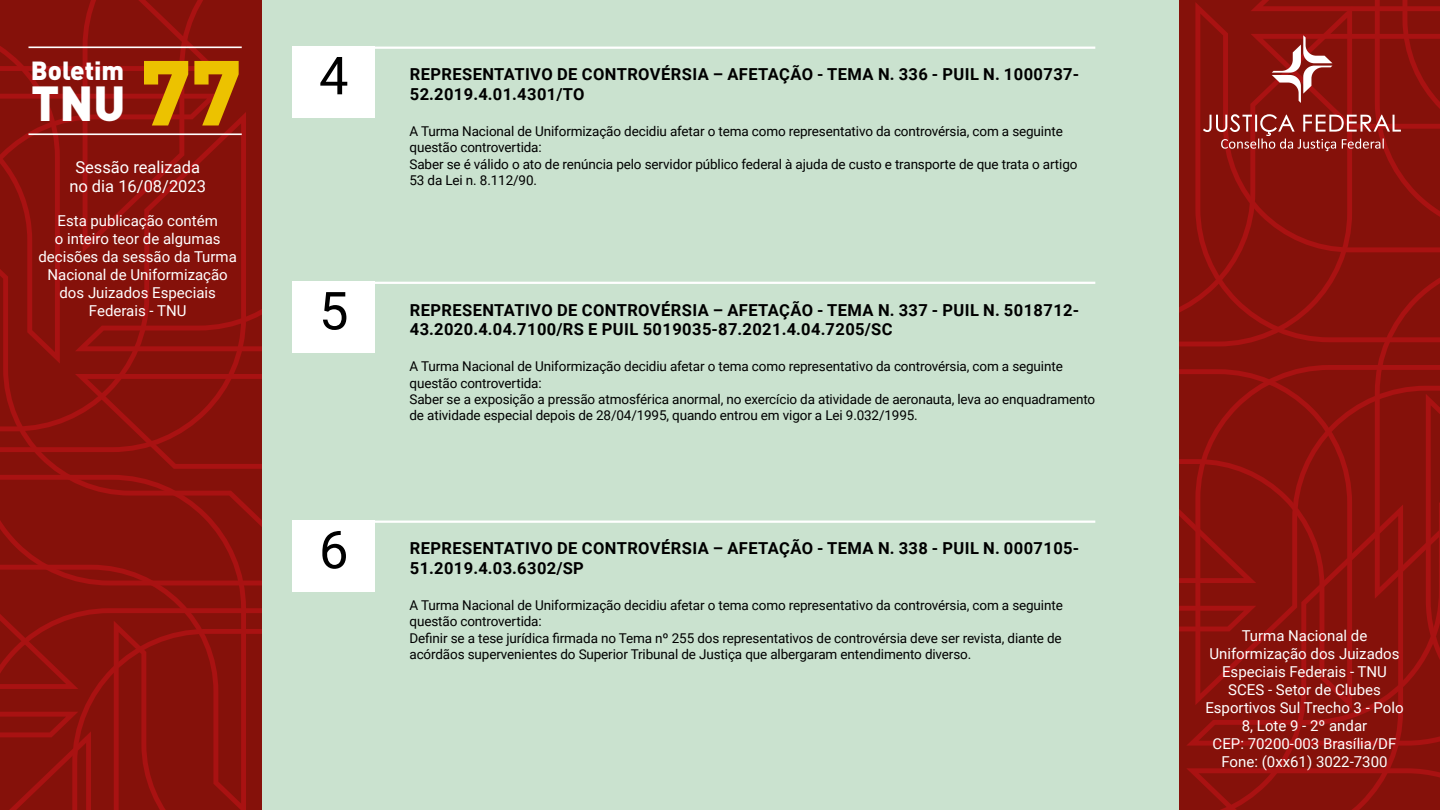
<style>
.page{position:relative;width:1440px;height:810px;background:#fff}
.page>*{position:absolute;margin:0;border:0;box-sizing:border-box;transform-origin:0 0}
.t1{font:900 90.68px "DIN";color:#ecc200}
.t2{font:52.5px "Roboto";color:#000}
.t3{font:900 48.6px "DIN";color:#fff}
.t4{font:900 25.88px "DIN";color:#fff}
.t5{font:700 16.5px/19.8px "Roboto";letter-spacing:.025em;color:#000}
.t6{font:16.5px/19.8px "Roboto";color:#fff;text-align:center}
.t7{font:15px/18px "Roboto";color:#fff;text-align:center}
.t8{font:13.5px/16.2px "Roboto";letter-spacing:-.01em;color:#000}
</style>
<div class="page">
<div style="left:1179px;top:6px;width:173px;height:340px;background:#85110a"></div>
<svg style="left:1195px;top:2px;width:245px;height:340px;background:#8a110b"></svg>
<svg style="left:1256px;top:365px;width:119px;height:137px;background:#89110b"></svg>
<svg style="left:1375px;top:278px;width:65px;height:224px;background:#8b110b"></svg>
<svg style="left:1179px;top:583px;width:224px;height:185px;background:#87110a"></svg>
<svg style="left:1256px;top:768px;width:184px;height:42px;background:#8a110b"></svg>
<svg style="left:1186px;top:502px;width:254px;height:244px;background:#8b110b"></svg>
<svg style="left:1179px;top:243px;width:77px;height:340px;background:#8a110b"></svg>
<svg style="left:1179px;top:606px;width:77px;height:204px;background:#8b110b"></svg>
<div style="left:246px;top:714px;width:16px;height:96px;background:#85110a"></div>
<svg style="left:0;top:475px;width:246px;height:335px;background:#8a110b"></svg>
<svg style="left:0;top:364px;width:246px;height:88px;background:#8a110b"></svg>
<svg style="left:75px;top:374px;width:187px;height:340px;background:#8a110b"></svg>
<svg style="left:0;top:0;width:259px;height:364px;background:#8a110b"></svg>
<div style="left:262px;top:0;width:917px;height:810px;background:#cae2cf"></div>
<hr style="left:28px;top:46px;width:214px;height:2px;background:#fff">
<hr style="left:28px;top:133px;width:214px;height:2px;background:#fff">
<svg style="left:1203px;top:0;width:237px;height:217px;background:#8f1b15"></svg>
<div style="left:292px;top:520px;width:83px;height:72px;background:#fff"></div>
<hr style="left:292px;top:521px;width:803px;height:2px;background:#fff">
<div style="left:292px;top:282px;width:83px;height:71px;background:#fff"></div>
<hr style="left:292px;top:282px;width:803px;height:2px;background:#fff">
<div style="left:292px;top:46px;width:83px;height:72px;background:#fff"></div>
<hr style="left:292px;top:47px;width:803px;height:2px;background:#fff">
<h3 class="t4" style="left:31px;top:53px;width:95px">Boletim</h3>
<h1 class="t1" style="left:141px;top:32px;width:102px">77</h1>
<h3 class="t3" style="left:31px;top:71px;width:96px">TNU</h3>
<p class="t6" style="left:69px;top:156px;width:138px">Sessão realizada no dia 16/08/2023</p>
<p class="t7" style="left:38px;top:211px;width:200px">Esta publicação contém<br>o inteiro teor de algumas decisões da sessão da Turma<br>Nacional de Uniformização dos Juizados Especiais<br>Federais - TNU</p>
<h2 class="t2" style="left:319px;top:39px;width:31px">4</h2>
<h2 class="t2" style="left:319px;top:274px;width:31px">5</h2>
<h2 class="t2" style="left:319px;top:513px;width:31px">6</h2>
<p class="t5" style="left:410px;top:64px;width:671px">REPRESENTATIVO DE CONTROVÉRSIA – AFETAÇÃO - TEMA N. 336 - PUIL N. 1000737-<br>52.2019.4.01.4301/TO</p>
<p class="t8" style="left:410px;top:123px;width:670px">A Turma Nacional de Uniformização decidiu afetar o tema como representativo da controvérsia, com a seguinte questão controvertida:<br>Saber se é válido o ato de renúncia pelo servidor público federal à ajuda de custo e transporte de que trata o artigo 53 da Lei n. 8.112/90.</p>
<p class="t5" style="left:410px;top:299px;width:671px">REPRESENTATIVO DE CONTROVÉRSIA – AFETAÇÃO - TEMA N. 337 - PUIL N. 5018712-<br>43.2020.4.04.7100/RS E PUIL 5019035-87.2021.4.04.7205/SC</p>
<p class="t8" style="left:410px;top:358px;width:687px">A Turma Nacional de Uniformização decidiu afetar o tema como representativo da controvérsia, com a seguinte questão controvertida:<br>Saber se a exposição a pressão atmosférica anormal, no exercício da atividade de aeronauta, leva ao enquadramento de atividade especial depois de 28/04/1995, quando entrou em vigor a Lei 9.032/1995.</p>
<p class="t5" style="left:410px;top:538px;width:671px">REPRESENTATIVO DE CONTROVÉRSIA – AFETAÇÃO - TEMA N. 338 - PUIL N. 0007105-<br>51.2019.4.03.6302/SP</p>
<p class="t8" style="left:410px;top:597px;width:655px">A Turma Nacional de Uniformização decidiu afetar o tema como representativo da controvérsia, com a seguinte questão controvertida:<br>Definir se a tese jurídica firmada no Tema nº 255 dos representativos de controvérsia deve ser revista, diante de acórdãos supervenientes do Superior Tribunal de Justiça que albergaram entendimento diverso.</p>
<p class="t7" style="left:1205px;top:626px;width:200px">Turma Nacional de<br>Uniformização dos Juizados<br>Especiais Federais - TNU<br>SCES - Setor de Clubes<br>Esportivos Sul Trecho 3 - Polo<br>8, Lote 9 - 2º andar<br>CEP: 70200-003 Brasília/DF<br>Fone: (0xx61) 3022-7300</p>
</div>
